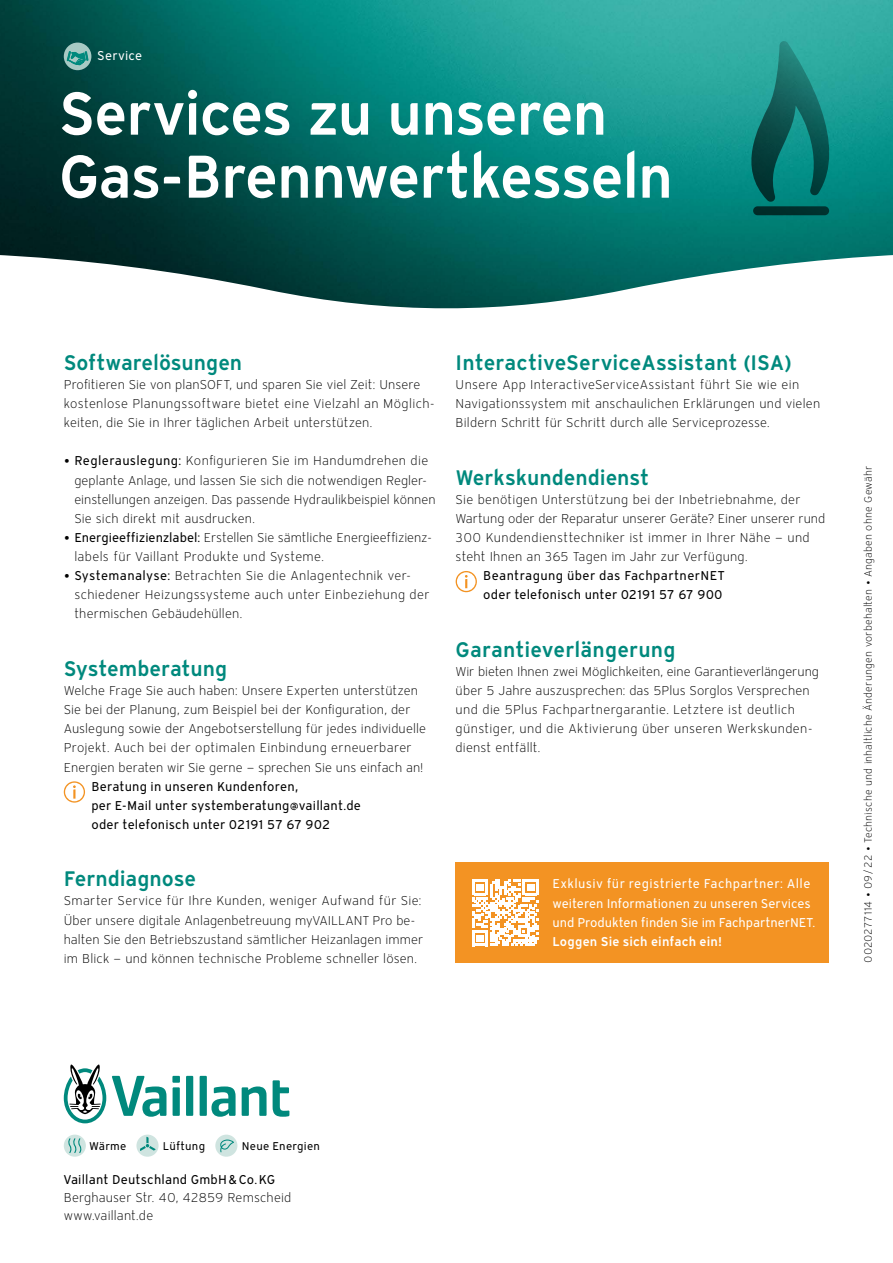
<style>
.page{position:relative;width:893px;height:1263px;background:#fff}
.page>*{position:absolute;margin:0;border:0;box-sizing:border-box;transform-origin:0 0}
.t1{font:600 60px/63px "Vaillant 16";letter-spacing:-.025em;color:#fff}
.t2{font:600 21px "Vaillant 16";color:#00897d}
.t3{font:300 12.75px/19.2px "Vaillant 16";letter-spacing:.01em;color:#000}
.t4{font:12.75px/19.2px "Vaillant 16";letter-spacing:.015em;color:#000}
.t5{font:12.75px/19.2px "Vaillant 16";color:#fff}
.t6{font:600 12.75px "Vaillant 16";letter-spacing:.01em;color:#fff}
.t7{font:11.25px "Vaillant 16";letter-spacing:.02em;color:#000}
.t8{font:300 10.5px "Vaillant 16";letter-spacing:.02em;color:#000}
.s1{font-weight:400}
</style>
<div class="page">
<img style="left:0;top:0;width:893px;height:254px">
<svg style="left:0;top:254px;width:893px;height:55px"></svg>
<svg style="left:64px;top:1134px;width:22px;height:23px"></svg>
<div style="left:66px;top:1136px;width:18px;height:19px;background:#cfe4e0;border-radius:50%"></div>
<svg style="left:68px;top:1138px;width:14px;height:15px"></svg>
<svg style="left:136px;top:1134px;width:23px;height:23px"></svg>
<svg style="left:140px;top:1137px;width:16px;height:14px"></svg>
<svg style="left:215px;top:1134px;width:22px;height:23px"></svg>
<svg style="left:220px;top:1139px;width:14px;height:13px"></svg>
<svg style="left:211px;top:1086px;width:25px;height:31px"></svg>
<svg style="left:273px;top:1080px;width:16px;height:37px"></svg>
<svg style="left:242px;top:1086px;width:25px;height:30px"></svg>
<div style="left:200px;top:1076px;width:7px;height:40px;background:#00897d"></div>
<div style="left:186px;top:1076px;width:7px;height:40px;background:#00897d"></div>
<div style="left:173px;top:1087px;width:7px;height:29px;background:#00897d"></div>
<div style="left:172px;top:1076px;width:8px;height:7px;background:#00897d"></div>
<svg style="left:112px;top:1076px;width:54px;height:41px"></svg>
<svg style="left:64px;top:1064px;width:42px;height:59px"></svg>
<svg style="left:64px;top:781px;width:21px;height:22px"></svg>
<svg style="left:456px;top:571px;width:21px;height:21px"></svg>
<div style="left:456px;top:862px;width:373px;height:101px;background:#f39323"></div>
<svg style="left:472px;top:879px;width:67px;height:67px"></svg>
<svg style="left:64px;top:43px;width:27px;height:27px"></svg>
<svg style="left:67px;top:49px;width:21px;height:16px"></svg>
<svg style="left:750px;top:41px;width:81px;height:161px;background:#147e77"></svg>
<div style="left:753px;top:206px;width:76px;height:9px;background:#002e2b;border-radius:4px"></div>
<p class="t5" style="left:97px;top:46px;width:46px">Service</p>
<h1 class="t1" style="left:59px;top:80px;width:616px">Services zu unseren<br>Gas-Brennwertkesseln</h1>
<h2 class="t2" style="left:64px;top:348px;width:180px">Softwarelösungen</h2>
<p class="t3" style="left:64px;top:375px;width:373px">Profitieren Sie von planSOFT, und sparen Sie viel Zeit: Unsere kostenlose Planungssoftware bietet eine Vielzahl an Möglich&shy;keiten, die Sie in Ihrer täglichen Arbeit unterstützen.</p>
<p class="t3" style="left:74px;top:451px;width:363px;text-indent:-11px"><span class="s1">• Reglerauslegung:</span> Konfigurieren Sie im Handumdrehen die geplante Anlage, und lassen Sie sich die notwendigen Regler&shy;einstellungen anzeigen. Das passende Hydraulikbeispiel können Sie sich direkt mit ausdrucken.</p>
<p class="t3" style="left:74px;top:528px;width:357px;text-indent:-11px"><span class="s1">• Energieeffizienzlabel:</span> Erstellen Sie sämtliche Energieeffizienz&shy;labels für Vaillant Produkte und Systeme.</p>
<p class="t3" style="left:74px;top:566px;width:357px;text-indent:-11px"><span class="s1">• Systemanalyse:</span> Betrachten Sie die Anlagentechnik ver&shy;schiedener Heizungssysteme auch unter Einbeziehung der thermischen Gebäudehüllen.</p>
<h2 class="t2" style="left:64px;top:654px;width:165px">Systemberatung</h2>
<p class="t3" style="left:64px;top:681px;width:364px">Welche Frage Sie auch haben: Unsere Experten unterstützen Sie bei der Planung, zum Beispiel bei der Konfiguration, der Auslegung sowie der Angebotserstellung für jedes individuelle Projekt. Auch bei der optimalen Einbindung erneuerbarer Energien beraten wir Sie gerne — sprechen Sie uns einfach an!</p>
<p class="t4" style="left:91px;top:776px;width:271px">Beratung in unseren Kundenforen,<br>per E-Mail unter systemberatung@vaillant.de oder telefonisch unter 02191 57 67 902</p>
<h2 class="t2" style="left:64px;top:865px;width:134px">Ferndiagnose</h2>
<p class="t3" style="left:64px;top:891px;width:361px">Smarter Service für Ihre Kunden, weniger Aufwand für Sie:<br>Über unsere digitale Anlagenbetreuung myVAILLANT Pro be&shy;halten Sie den Betriebszustand sämtlicher Heizanlagen immer im Blick — und können technische Probleme schneller lösen.</p>
<h2 class="t2" style="left:456px;top:348px;width:338px">InteractiveServiceAssistant (ISA)</h2>
<p class="t3" style="left:456px;top:375px;width:366px">Unsere App InteractiveServiceAssistant führt Sie wie ein<br>Navigationssystem mit anschaulichen Erklärungen und vielen<br>Bildern Schritt für Schritt durch alle Serviceprozesse.</p>
<h2 class="t2" style="left:456px;top:463px;width:195px">Werkskundendienst</h2>
<p class="t3" style="left:456px;top:489px;width:371px">Sie benötigen Unterstützung bei der Inbetriebnahme, der Wartung oder der Reparatur unserer Geräte? Einer unserer rund 300 Kundendiensttechniker ist immer in Ihrer Nähe — und steht Ihnen an 365 Tagen im Jahr zur Verfügung.</p>
<p class="t4" style="left:483px;top:566px;width:242px">Beantragung über das FachpartnerNET oder telefonisch unter 02191 57 67 900</p>
<h2 class="t2" style="left:456px;top:635px;width:221px">Garantieverlängerung</h2>
<p class="t3" style="left:456px;top:662px;width:365px">Wir bieten Ihnen zwei Möglichkeiten, eine Garantieverlängerung über 5 Jahre auszusprechen: das 5Plus Sorglos Versprechen und die 5Plus Fachpartnergarantie. Letztere ist deutlich günstiger, und die Aktivierung über unseren Werkskunden&shy;dienst entfällt.</p>
<p class="t5" style="left:552px;top:874px;width:264px">Exklusiv für registrierte Fachpartner: Alle weiteren Informationen zu unseren Services und Produkten finden Sie im FachpartnerNET.</p>
<p class="t6" style="left:552px;top:933px;width:171px">Loggen Sie sich einfach ein!</p>
<p class="t8" style="left:861px;top:963px;width:499px;rotate:-90deg">0020277114 • 09/22 • Technische und inhaltliche Änderungen vorbehalten • Angaben ohne Gewähr</p>
<p class="t7" style="left:89px;top:1138px;width:39px">Wärme</p>
<p class="t7" style="left:163px;top:1138px;width:44px">Lüftung</p>
<p class="t7" style="left:242px;top:1138px;width:80px">Neue Energien</p>
<p class="t4" style="left:64px;top:1170px;width:213px">Vaillant Deutschland GmbH&amp;Co.KG</p>
<p class="t3" style="left:64px;top:1189px;width:229px;line-height:18px">Berghauser Str. 40, 42859 Remscheid www.vaillant.de</p>
</div>
